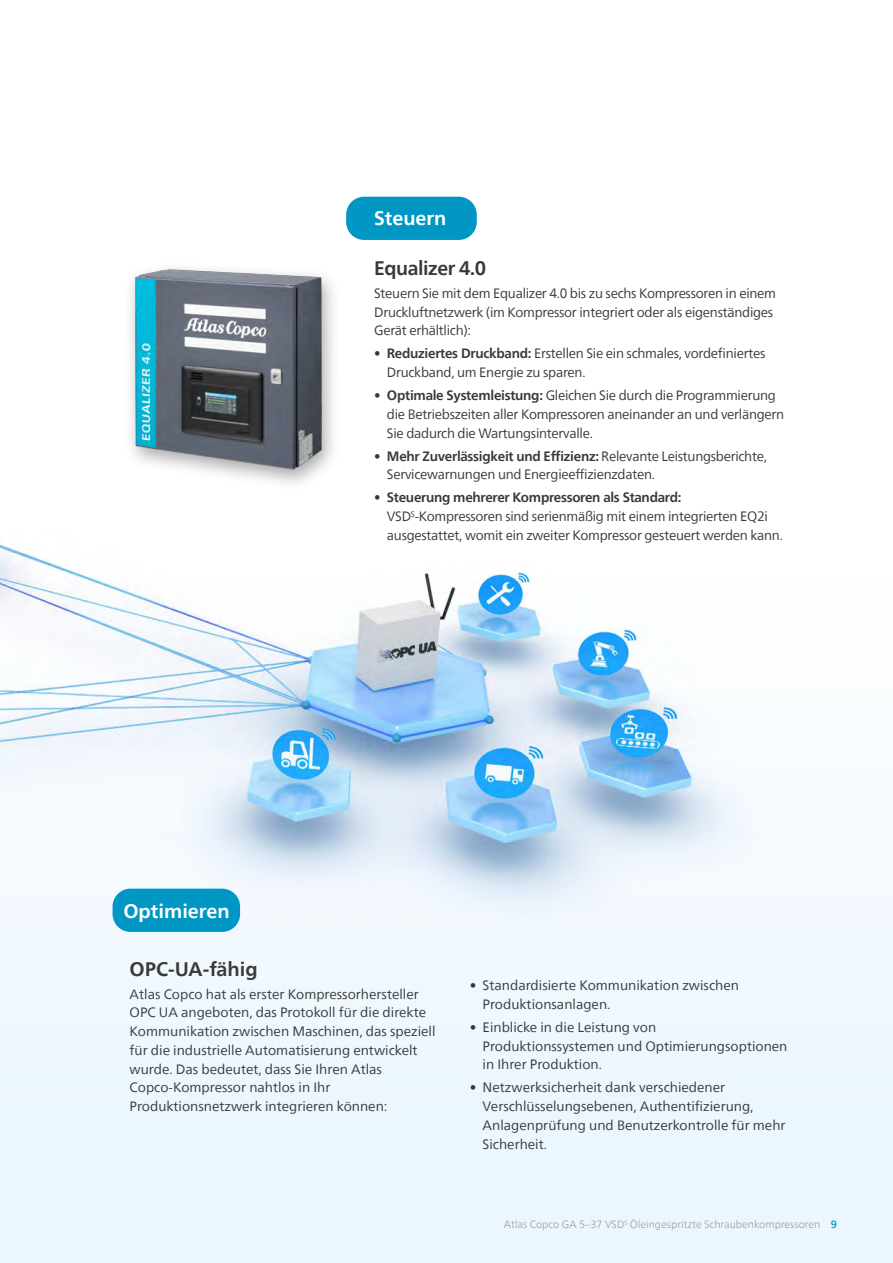
<style>
.page{position:relative;width:893px;height:1263px;background:#fff}
.page>*{position:absolute;margin:0;border:0;box-sizing:border-box;transform-origin:0 0}
.t1{font:700 19.5px "Neue Frutiger World";color:#fff}
.t2{font:700 19.5px "Neue Frutiger World";color:#373a3b}
.t3{font:700 19.5px "Neue Frutiger World";letter-spacing:-.02em;color:#373a3b}
.t4{font:13.5px/18.8px "Neue Frutiger World";letter-spacing:-.005em;color:#373a3b}
.t5{font:300 10.5px "Neue Frutiger World";color:#9d9d9c}
.s1{font-weight:700}
.s2{font-weight:500;color:#0097c4}
</style>
<div class="page">
<div style="left:0;top:583px;width:893px;height:680px;background:#ebf6fe"></div>
<img style="left:0;top:196px;width:790px;height:736px">
<div style="left:123px;top:260px;width:217px;height:231px;background:#fcfcfc"></div>
<img style="left:125px;top:249px;width:207px;height:248px">
<div style="left:113px;top:889px;width:127px;height:43px;background:#0097c4;border-radius:18px"></div>
<h1 class="t1" style="left:374px;top:201px;width:74px">Steuern</h1>
<h1 class="t1" style="left:123px;top:894px;width:108px">Optimieren</h1>
<h1 class="t3" style="left:374px;top:251px;width:114px">Equalizer 4.0</h1>
<p class="t4" style="left:374px;top:284px;width:403px">Steuern Sie mit dem Equalizer 4.0 bis zu sechs Kompressoren in einem<br>Druckluftnetzwerk (im Kompressor integriert oder als eigenständiges<br>Gerät erhältlich):</p>
<p class="t4" style="left:387px;top:344px;width:380px;text-indent:-13px">• <span class="s1">Reduziertes Druckband:</span> Erstellen Sie ein schmales, vordefiniertes<br>Druckband, um Energie zu sparen.</p>
<p class="t4" style="left:387px;top:386px;width:399px;text-indent:-13px">• <span class="s1">Optimale Systemleistung:</span> Gleichen Sie durch die Programmierung die Betriebszeiten aller Kompressoren aneinander an und verlängern<br>Sie dadurch die Wartungsintervalle.</p>
<p class="t4" style="left:387px;top:447px;width:381px;text-indent:-13px">• <span class="s1">Mehr Zuverlässigkeit und Effizienz:</span> Relevante Leistungsberichte,<br>Servicewarnungen und Energieeffizienzdaten.</p>
<p class="t4" style="left:387px;top:488px;width:397px;text-indent:-13px">• <span class="s1">Steuerung mehrerer Kompressoren als Standard:<br></span>VSD<sup>S</sup>-Kompressoren sind serienmäßig mit einem integrierten EQ2i ausgestattet, womit ein zweiter Kompressor gesteuert werden kann.</p>
<h1 class="t2" style="left:130px;top:952px;width:130px">OPC-UA-fähig</h1>
<p class="t4" style="left:130px;top:985px;width:307px">Atlas Copco hat als erster Kompressorhersteller OPC UA angeboten, das Protokoll für die direkte Kommunikation zwischen Maschinen, das speziell für die industrielle Automatisierung entwickelt wurde. Das bedeutet, dass Sie Ihren Atlas Copco-Kompressor nahtlos in Ihr Produktionsnetzwerk integrieren können:</p>
<p class="t4" style="left:483px;top:976px;width:258px;text-indent:-13px">• Standardisierte Kommunikation zwischen<br>Produktionsanlagen.</p>
<p class="t4" style="left:483px;top:1018px;width:306px;text-indent:-13px">• Einblicke in die Leistung von<br>Produktionssystemen und Optimierungsoptionen in Ihrer Produktion.</p>
<p class="t4" style="left:483px;top:1078px;width:304px;text-indent:-13px">• Netzwerksicherheit dank verschiedener Verschlüsselungsebenen, Authentifizierung, Anlagenprüfung und Benutzerkontrolle für mehr Sicherheit.</p>
<p class="t5" style="left:504px;top:1216px;width:335px">Atlas Copco GA 5–37 VSD<sup>S</sup> Öleingespritzte Schraubenkompressoren <span class="s2">9</span></p>
</div>
